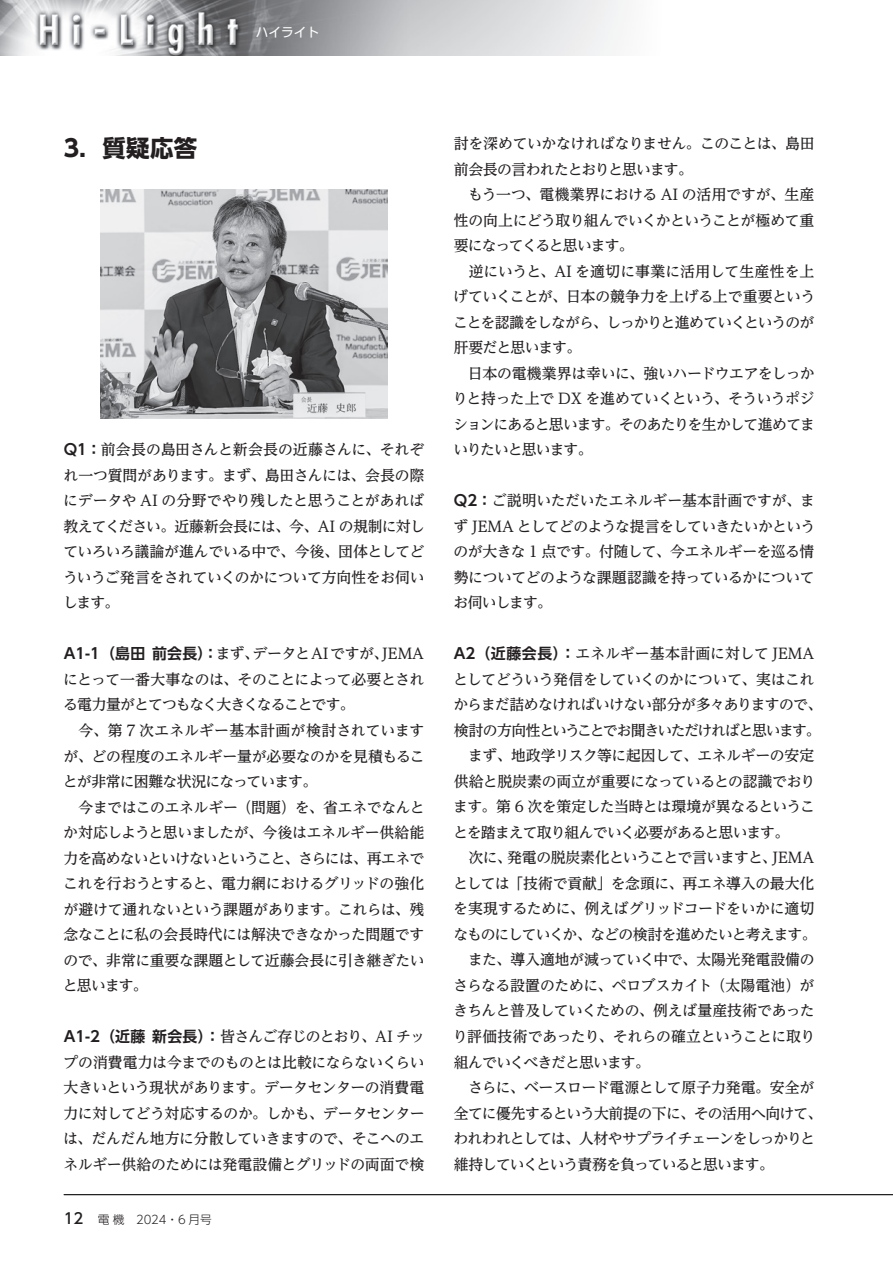
<style>
.page{position:relative;width:893px;height:1263px;background:#fff}
.page>*{position:absolute;margin:0;border:0;box-sizing:border-box;transform-origin:0 0}
.t1{font:700 23.4px "UD Shin Go Pro";color:#231f20}
.t2{font:500 14.85px/25.5px "UD Reimin Pro";letter-spacing:-.04em;color:#231f20;text-align:justify}
.t3{font:500 14.85px "UD Reimin Pro";letter-spacing:-.02em;color:#231f20}
.t4{font:500 14.85px "UD Reimin Pro";letter-spacing:-.07em;color:#231f20}
.t5{font:500 14.85px "UD Reimin Pro";letter-spacing:-.065em;color:#231f20}
.t6{font:500 14.85px "UD Reimin Pro";letter-spacing:-.09em;color:#231f20}
.t7{font:500 14.85px "UD Reimin Pro";color:#231f20}
.t8{font:500 14.85px "UD Reimin Pro";letter-spacing:-.06em;color:#231f20}
.t9{font:12.75px "UD Shin Go Pro";color:#fff}
.t10{font:300 11.7px "UD Shin Go Pro";letter-spacing:-.01em;color:#231f20}
.s1{font-family:"UD Shin Go Pro De";font-weight:700}
.s2{font-weight:500;font-size:14.85px}
</style>
<div class="page">
<hr style="left:64px;top:1194px;width:829px;height:1px;background:#231f20">
<img style="left:100px;top:189px;width:287px;height:230px">
<img style="left:0;top:0;width:627px;height:55px">
<p class="t9" style="left:256px;top:22px;width:65px">ハイライト</p>
<h1 class="t1" style="left:64px;top:129px;width:135px">3．質疑応答</h1>
<p class="t2" style="left:63px;top:437px;width:363px"><span class="s1">Q1：</span>前会長の島田さんと新会長の近藤さんに、それぞれ一つ質問があります。まず、島田さんには、会長の際にデータや AI の分野でやり残したと思うことがあれば教えてください。近藤新会長には、今、AI の規制に対していろいろ議論が進んでいる中で、今後、団体としてどういうご発言をされていくのかについて方向性をお伺いします。</p>
<p class="t2" style="left:63px;top:641px;width:363px"><span class="s1">A1-1（島田 前会長）：</span>まず、データとAIですが、JEMAにとって一番大事なのは、そのことによって必要とされる電力量がとてつもなく大きくなることです。</p>
<p class="t2" style="left:63px;top:717px;width:363px;text-indent:16px">今、第 7 次エネルギー基本計画が検討されていますが、どの程度のエネルギー量が必要なのかを見積もることが非常に困難な状況になっています。</p>
<p class="t2" style="left:63px;top:794px;width:363px;text-indent:16px">今まではこのエネルギー（問題）を、省エネでなんとか対応しようと思いましたが、今後はエネルギー供給能力を高めないといけないということ、さらには、再エネでこれを行おうとすると、電力網におけるグリッドの強化が避けて通れないという課題があります。これらは、残念なことに私の会長時代には解決できなかった問題ですので、非常に重要な課題として近藤会長に引き継ぎたいと思います。</p>
<p class="t2" style="left:63px;top:1023px;width:363px"><span class="s1">A1-2（近藤 新会長）：</span>皆さんご存じのとおり、AI チップの消費電力は今までのものとは比較にならないくらい大きいという現状があります。データセンターの消費電力に対してどう対応するのか。しかも、データセンターは、だんだん地方に分散していきますので、そこへのエネルギー供給のためには発電設備とグリッドの両面で検</p>
<p class="t10" style="left:64px;top:1210px;width:150px"><span class="s2">12　</span>電機　2024・6 月号</p>
<p class="t2" style="left:454px;top:130px;width:362px">討を深めていかなければなりません。このことは、島田前会長の言われたとおりと思います。</p>
<p class="t2" style="left:454px;top:181px;width:362px;text-indent:14px">もう一つ、電機業界における AI の活用ですが、生産性の向上にどう取り組んでいくかということが極めて重要になってくると思います。</p>
<p class="t2" style="left:453px;top:258px;width:364px;text-indent:15px">逆にいうと、AI を適切に事業に活用して生産性を上げていくことが、日本の競争力を上げる上で重要ということを認識をしながら、しっかりと進めていくというのが肝要だと思います。</p>
<p class="t2" style="left:453px;top:360px;width:364px;text-indent:15px">日本の電機業界は幸いに、強いハードウエアをしっかりと持った上で DX を進めていくという、そういうポジションにあると思います。そのあたりを生かして進めてまいりたいと思います。</p>
<p class="t2" style="left:453px;top:487px;width:363px"><span class="s1">Q2：</span>ご説明いただいたエネルギー基本計画ですが、まず JEMA としてどのような提言をしていきたいかというのが大きな 1 点です。付随して、今エネルギーを巡る情勢についてどのような課題認識を持っているかについてお伺いします。</p>
<p class="t7" style="left:454px;top:642px;width:362px"><span class="s1">A2（近藤会長）：</span>エネルギー基本計画に対して JEMA</p>
<p class="t3" style="left:453px;top:667px;width:363px">としてどういう発信をしていくのかについて、実はこれ</p>
<p class="t2" style="left:453px;top:692px;width:370px">からまだ詰めなければいけない部分が多々ありますので、</p>
<p class="t6" style="left:454px;top:718px;width:368px">検討の方向性ということでお聞きいただければと思います。</p>
<p class="t2" style="left:468px;top:743px;width:348px">まず、地政学リスク等に起因して、エネルギーの安定</p>
<p class="t3" style="left:454px;top:769px;width:363px">供給と脱炭素の両立が重要になっているとの認識でおり</p>
<p class="t2" style="left:453px;top:794px;width:363px">ます。第 6 次を策定した当時とは環境が異なるというこ</p>
<p class="t8" style="left:453px;top:820px;width:338px">とを踏まえて取り組んでいく必要があると思います。</p>
<p class="t2" style="left:469px;top:845px;width:347px">次に、発電の脱炭素化ということで言いますと、JEMA</p>
<p class="t3" style="left:453px;top:871px;width:363px">としては「技術で貢献」を念頭に、再エネ導入の最大化</p>
<p class="t2" style="left:453px;top:896px;width:363px">を実現するために、例えばグリッドコードをいかに適切</p>
<p class="t5" style="left:453px;top:922px;width:365px">なものにしていくか、などの検討を進めたいと考えます。</p>
<p class="t3" style="left:468px;top:948px;width:348px">また、導入適地が減っていく中で、太陽光発電設備の</p>
<p class="t2" style="left:453px;top:972px;width:363px">さらなる設置のために、ペロブスカイト（太陽電池）が</p>
<p class="t2" style="left:453px;top:998px;width:363px">きちんと普及していくための、例えば量産技術であった</p>
<p class="t2" style="left:453px;top:1023px;width:364px">り評価技術であったり、それらの確立ということに取り</p>
<p class="t5" style="left:454px;top:1050px;width:198px">組んでいくべきだと思います。</p>
<p class="t3" style="left:468px;top:1075px;width:348px">さらに、ベースロード電源として原子力発電。安全が</p>
<p class="t2" style="left:454px;top:1100px;width:370px">全てに優先するという大前提の下に、その活用へ向けて、</p>
<p class="t4" style="left:453px;top:1126px;width:363px">われわれとしては、人材やサプライチェーンをしっかりと</p>
<p class="t4" style="left:454px;top:1152px;width:322px">維持していくという責務を負っていると思います。</p>
</div>
